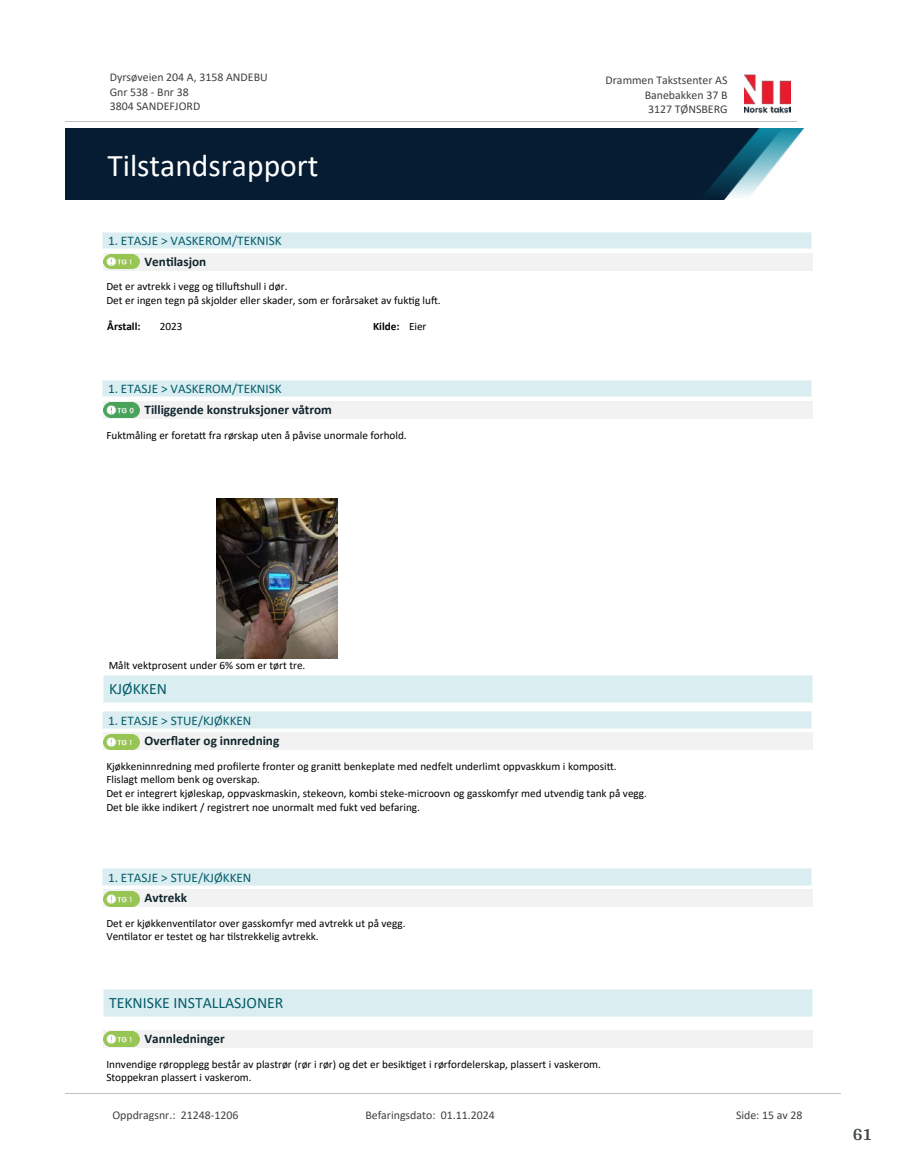
<style>
.page{position:relative;width:915px;height:1172px;background:#fff}
.page>*{position:absolute;margin:0;border:0;box-sizing:border-box;transform-origin:0 0}
.t1{font:31.65px "Calibri";color:#fff}
.t2{font:700 18px "Arya";color:#414749}
.t3{font:15.75px "Calibri";color:#065c69}
.t4{font:13.2px "Calibri";color:#065c69}
.t5{font:700 13.2px "Calibri";color:#0f252c}
.t6{font:11.85px/14.5px "Calibri";color:#404040}
.t7{font:11.25px/13.6px "Calibri";color:#000}
.t8{font:700 11.25px "Calibri";color:#000}
.s1{font-weight:400}
</style>
<div class="page">
<div style="left:104px;top:253px;width:708px;height:17px;background:#f2f2f2"></div>
<img style="left:104px;top:254px;width:35px;height:15px">
<div style="left:103px;top:232px;width:708px;height:16px;background:#daeef2"></div>
<hr style="left:103px;top:232px;width:708px;height:1px;background:#eaf5f7">
<hr style="left:103px;top:248px;width:708px;height:1px;background:#eaf5f7">
<div style="left:104px;top:402px;width:708px;height:17px;background:#f2f2f2"></div>
<svg style="left:107px;top:417px;width:29px;height:1px"></svg>
<img style="left:104px;top:402px;width:35px;height:15px">
<div style="left:103px;top:381px;width:708px;height:16px;background:#daeef2"></div>
<hr style="left:103px;top:381px;width:708px;height:1px;background:#eaf5f7">
<hr style="left:103px;top:397px;width:708px;height:1px;background:#eaf5f7">
<img style="left:216px;top:498px;width:121px;height:160px">
<div style="left:104px;top:676px;width:708px;height:26px;background:#daeef2"></div>
<hr style="left:104px;top:676px;width:708px;height:1px;background:#eaf5f7">
<hr style="left:104px;top:702px;width:708px;height:1px;background:#eaf5f7">
<div style="left:104px;top:733px;width:708px;height:17px;background:#f2f2f2"></div>
<svg style="left:107px;top:749px;width:29px;height:1px"></svg>
<img style="left:104px;top:734px;width:35px;height:15px">
<div style="left:103px;top:712px;width:708px;height:16px;background:#daeef2"></div>
<hr style="left:103px;top:712px;width:708px;height:1px;background:#eaf5f7">
<hr style="left:103px;top:728px;width:708px;height:1px;background:#eaf5f7">
<div style="left:104px;top:890px;width:708px;height:17px;background:#f2f2f2"></div>
<svg style="left:107px;top:906px;width:29px;height:1px"></svg>
<img style="left:104px;top:891px;width:35px;height:15px">
<div style="left:103px;top:869px;width:708px;height:16px;background:#daeef2"></div>
<hr style="left:103px;top:869px;width:708px;height:1px;background:#eaf5f7">
<hr style="left:103px;top:885px;width:708px;height:1px;background:#eaf5f7">
<div style="left:104px;top:990px;width:708px;height:26px;background:#daeef2"></div>
<hr style="left:104px;top:990px;width:708px;height:1px;background:#eaf5f7">
<hr style="left:104px;top:1016px;width:708px;height:1px;background:#eaf5f7">
<div style="left:104px;top:1031px;width:708px;height:17px;background:#f2f2f2"></div>
<svg style="left:107px;top:1046px;width:29px;height:1px"></svg>
<img style="left:104px;top:1031px;width:35px;height:15px">
<img style="left:744px;top:74px;width:46px;height:40px">
<hr style="left:65px;top:121px;width:731px;height:1px;background:#c0c0c0">
<img style="left:65px;top:129px;width:738px;height:71px">
<hr style="left:65px;top:1093px;width:775px;height:1px;background:#c0c0c0">
<p class="t6" style="left:110px;top:70px;width:159px">Dyrsøveien 204 A, 3158 ANDEBU<br>Gnr 538 - Bnr 38<br>3804 SANDEFJORD</p>
<p class="t6" style="left:605px;top:73px;width:123px">Drammen Takstsenter AS</p>
<p class="t6" style="left:644px;top:87px;width:84px">Banebakken 37 B</p>
<p class="t6" style="left:647px;top:102px;width:81px">3127 TØNSBERG</p>
<h1 class="t1" style="left:107px;top:143px;width:213px">Tilstandsrapport</h1>
<p class="t4" style="left:108px;top:231px;width:175px">1. ETASJE &gt; VASKEROM/TEKNISK</p>
<p class="t5" style="left:144px;top:252px;width:63px">Ven琀椀lasjon</p>
<p class="t7" style="left:106px;top:279px;width:336px">Det er avtrekk i vegg og 琀椀llu昀琀shull i dør.<br>Det er ingen tegn på skjolder eller skader, som er forårsaket av fuk琀椀g lu昀琀.</p>
<p class="t8" style="left:107px;top:318px;width:35px">Årstall:</p>
<p class="t7" style="left:160px;top:319px;width:24px">2023</p>
<p class="t8" style="left:373px;top:318px;width:55px">Kilde: <span class="s1">Eier</span></p>
<p class="t4" style="left:108px;top:380px;width:175px">1. ETASJE &gt; VASKEROM/TEKNISK</p>
<p class="t5" style="left:144px;top:401px;width:189px">Tilliggende konstruksjoner våtrom</p>
<p class="t7" style="left:106px;top:428px;width:302px">Fuktmåling er foreta琀琀 fra rørskap uten å påvise unormale forhold.</p>
<p class="t7" style="left:109px;top:658px;width:198px">Målt vektprosent under 6% som er tørt tre.</p>
<h3 class="t3" style="left:109px;top:678px;width:60px">KJØKKEN</h3>
<p class="t4" style="left:108px;top:711px;width:145px">1. ETASJE &gt; STUE/KJØKKEN</p>
<p class="t5" style="left:144px;top:732px;width:136px">Over昀氀ater og innredning</p>
<p class="t7" style="left:106px;top:759px;width:542px">Kjøkkeninnredning med pro昀椀lerte fronter og grani琀琀 benkeplate med nedfelt underlimt oppvaskkum i komposi琀琀.<br>Flislagt mellom benk og overskap.<br>Det er integrert kjøleskap, oppvaskmaskin, stekeovn, kombi steke-microovn og gasskomfyr med utvendig tank på vegg.<br>Det ble ikke indikert / registrert noe unormalt med fukt ved befaring.</p>
<p class="t4" style="left:108px;top:868px;width:145px">1. ETASJE &gt; STUE/KJØKKEN</p>
<p class="t5" style="left:144px;top:889px;width:44px">Avtrekk</p>
<p class="t7" style="left:106px;top:916px;width:300px">Det er kjøkkenven琀椀lator over gasskomfyr med avtrekk ut på vegg.<br>Ven琀椀lator er testet og har 琀椀lstrekkelig avtrekk.</p>
<h3 class="t3" style="left:109px;top:992px;width:176px">TEKNISKE INSTALLASJONER</h3>
<p class="t5" style="left:144px;top:1029px;width:82px">Vannledninger</p>
<p class="t7" style="left:106px;top:1057px;width:496px">Innvendige røropplegg består av plastrør (rør i rør) og det er besik琀椀get i rørfordelerskap, plassert i vaskerom.<br>Stoppekran plassert i vaskerom.</p>
<p class="t6" style="left:112px;top:1107px;width:127px">Oppdragsnr.: 21248-1206</p>
<p class="t6" style="left:365px;top:1107px;width:131px">Befaringsdato: 01.11.2024</p>
<p class="t6" style="left:735px;top:1107px;width:68px">Side: 15 av 28</p>
<h2 class="t2" style="left:852px;top:1123px;width:21px">61</h2>
</div>
